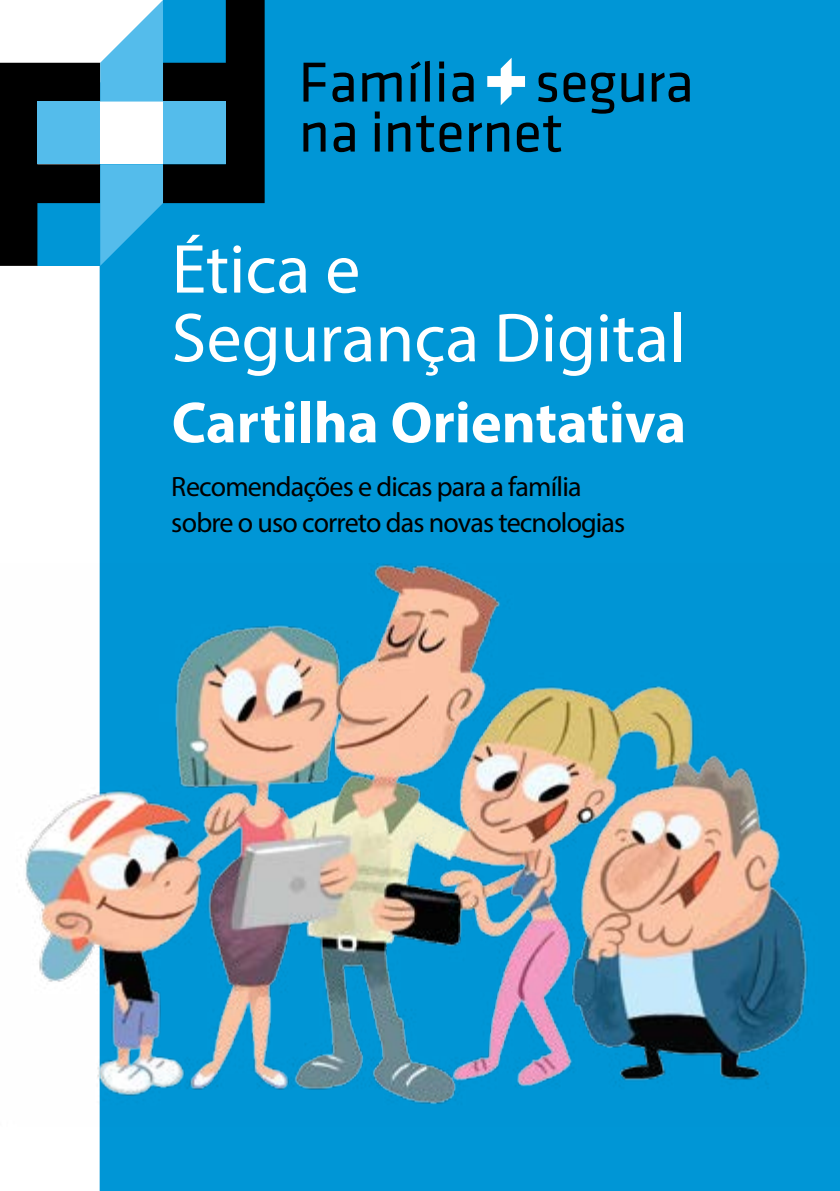
<style>
.page{position:relative;width:840px;height:1191px;background:#fff}
.page>*{position:absolute;margin:0;border:0;box-sizing:border-box;transform-origin:0 0}
.t1{font:69.8px/68.8px "Myriad Pro";color:#fff}
.t2{font:700 58.4px "Myriad Pro";color:#fff}
.t3{font:28px/36px "Myriad Pro";letter-spacing:-.03em;color:#000}
</style>
<div class="page">
<div style="left:100px;top:0;width:739px;height:1191px;background:#0096d6"></div>
<svg style="left:0;top:0;width:264px;height:266px"></svg>
<svg style="left:303px;top:63px;width:22px;height:39px"></svg>
<svg style="left:332px;top:73px;width:21px;height:29px"></svg>
<svg style="left:621px;top:73px;width:22px;height:29px"></svg>
<svg style="left:651px;top:73px;width:38px;height:29px"></svg>
<svg style="left:303px;top:123px;width:22px;height:29px"></svg>
<svg style="left:333px;top:123px;width:21px;height:29px"></svg>
<svg style="left:362px;top:58px;width:252px;height:94px;background:#077aac"></svg>
<img style="left:25px;top:563px;width:814px;height:563px">
<h1 class="t1" style="left:171px;top:234px;width:515px">Ética e<br>Segurança Digital</h1>
<h2 class="t2" style="left:171px;top:384px;width:515px">Cartilha Orientativa</h2>
<p class="t3" style="left:171px;top:468px;width:455px">Recomendações e dicas para a família sobre o uso correto das novas tecnologias</p>
</div>
